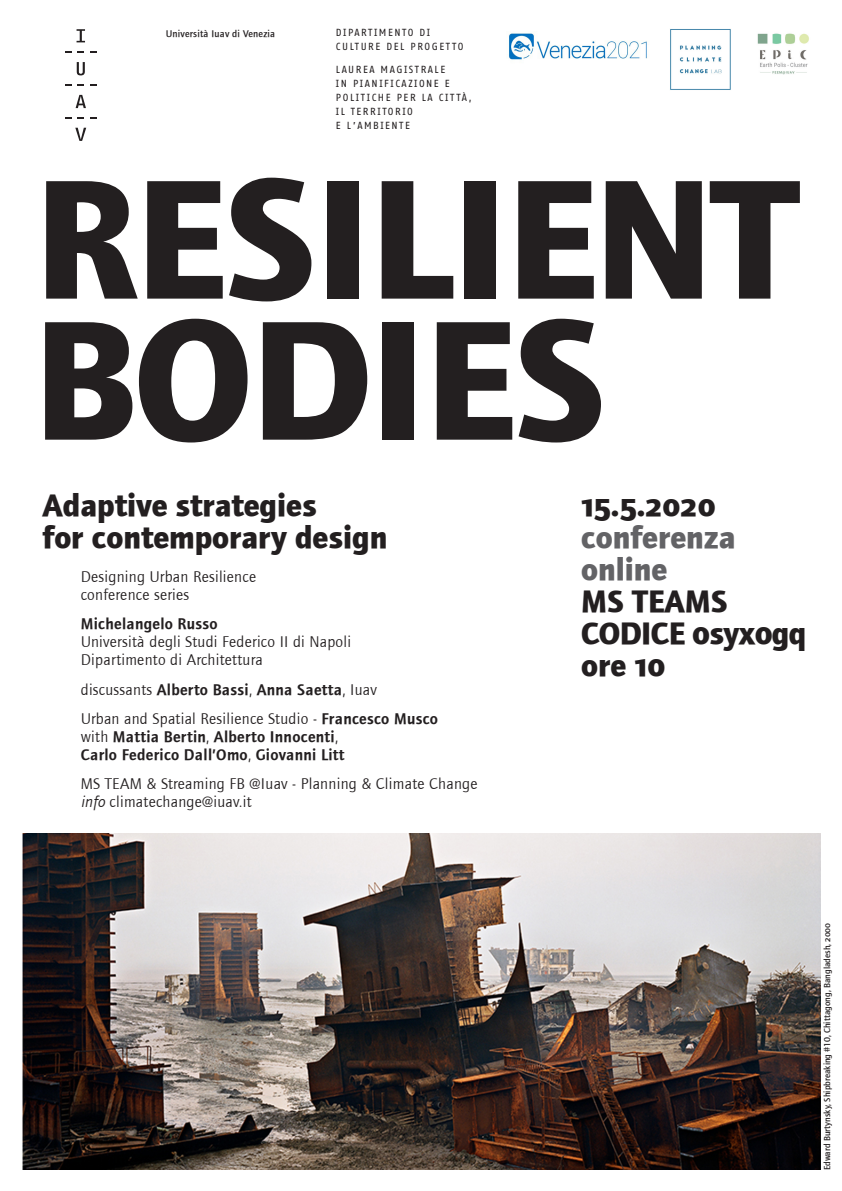
<style>
.page{position:relative;width:842px;height:1191px;background:#fff}
.page>*{position:absolute;margin:0;border:0;box-sizing:border-box;transform-origin:0 0}
.TITOLO{font:700 176px/141px "Foundry Journal";letter-spacing:-.01em;color:#231f20}
.SOTTOTITOLO___INFO{font:700 32px "Foundry Journal";color:#231f20}
.SOTTOTITOLO___INFO-2{font:700 32px "Foundry Journal Sc";color:#231f20}
.SOTTOTITOLO___INFO-3{font:700 32px "Foundry Journal";color:#636366}
.TESTO_piccolo{font:16px/18px "Foundry Journal";letter-spacing:.02em;color:#231f20}
.TESTO_piccolo-2{font:16px/18px "Foundry Journal Demi";letter-spacing:.02em;color:#231f20}
.INTESTAZIONE_maiusco{font:10px/14px "Fago Office Sans";letter-spacing:.15em;color:#231f20}
.INTESTAZIONE_iuav{font:500 10px "Foundry Journal";letter-spacing:.02em;color:#231f20}
.t1{font:500 9px "Foundry Journal";color:#231f20}
.s1{font-family:"Foundry Journal Demi"}
.s2{font-family:"Foundry Journal"}
.s3{font-style:italic}
.s4{font-family:"Foundry Journal Sc"}
</style>
<div class="page">
<svg style="left:77px;top:29px;width:8px;height:13px"></svg>
<svg style="left:65px;top:51px;width:7px;height:2px"></svg>
<svg style="left:78px;top:51px;width:6px;height:2px"></svg>
<svg style="left:90px;top:51px;width:6px;height:2px"></svg>
<svg style="left:77px;top:62px;width:8px;height:13px"></svg>
<svg style="left:65px;top:84px;width:7px;height:2px"></svg>
<svg style="left:78px;top:84px;width:6px;height:2px"></svg>
<svg style="left:90px;top:84px;width:6px;height:2px"></svg>
<svg style="left:76px;top:95px;width:10px;height:13px"></svg>
<svg style="left:65px;top:117px;width:7px;height:2px"></svg>
<svg style="left:78px;top:117px;width:6px;height:2px"></svg>
<svg style="left:90px;top:117px;width:6px;height:2px"></svg>
<svg style="left:75px;top:128px;width:11px;height:13px"></svg>
<img style="left:508px;top:33px;width:139px;height:27px">
<img style="left:670px;top:29px;width:61px;height:61px">
<img style="left:757px;top:33px;width:52px;height:42px">
<img style="left:22px;top:833px;width:799px;height:336px">
<p class="INTESTAZIONE_iuav" style="left:166px;top:28px;width:111px">Università Iuav di Venezia</p>
<p class="INTESTAZIONE_maiusco" style="left:336px;top:26px;width:96px">DIPARTIMENTO DI</p>
<p class="INTESTAZIONE_maiusco" style="left:336px;top:40px;width:129px">CULTURE DEL PROGETTO</p>
<p class="INTESTAZIONE_maiusco" style="left:336px;top:62px;width:137px">LAUREA MAGISTRALE<br>IN PIANIFICAZIONE E<br>POLITICHE PER LA CITTÀ,<br>IL TERRITORIO</p>
<p class="INTESTAZIONE_maiusco" style="left:336px;top:118px;width:75px">E L’AMBIENTE</p>
<p class="TITOLO" style="left:34px;top:169px;width:766px">RESILIENT<br>BODIES</p>
<p class="SOTTOTITOLO___INFO" style="left:43px;top:486px;width:276px">Adaptive strategies</p>
<p class="SOTTOTITOLO___INFO" style="left:43px;top:518px;width:346px">for contemporary design</p>
<p class="TESTO_piccolo" style="left:81px;top:568px;width:177px">Designing Urban Resilience conference series</p>
<p class="TESTO_piccolo" style="left:81px;top:615px;width:272px"><span class="s1">Michelangelo Russo<br></span>Università degli Studi Federico II di Napoli<br>Dipartimento di Architettura</p>
<p class="TESTO_piccolo-2" style="left:81px;top:680px;width:298px"><span class="s2">discussants</span> Alberto Bassi<span class="s2">,</span> Anna Saetta<span class="s2">, Iuav</span></p>
<p class="TESTO_piccolo-2" style="left:81px;top:709px;width:359px"><span class="s2">Urban and Spatial Resilience Studio -</span> Francesco Musco <span class="s2">with</span> Mattia Bertin<span class="s2">,</span> Alberto Innocenti<span class="s2">,</span></p>
<p class="TESTO_piccolo-2" style="left:81px;top:745px;width:265px">Carlo Federico Dall’Omo<span class="s2">,</span> Giovanni Litt</p>
<p class="TESTO_piccolo" style="left:81px;top:775px;width:398px">MS TEAM &amp; Streaming FB @Iuav - Planning &amp; Climate Change <span class="s3">info</span> climatechange@iuav.it</p>
<p class="SOTTOTITOLO___INFO-2" style="left:581px;top:486px;width:136px">15.5.2020</p>
<p class="SOTTOTITOLO___INFO-3" style="left:581px;top:518px;width:156px">conferenza</p>
<p class="SOTTOTITOLO___INFO-3" style="left:581px;top:550px;width:88px">online</p>
<p class="SOTTOTITOLO___INFO-2" style="left:581px;top:582px;width:148px">MS TEAMS</p>
<p class="SOTTOTITOLO___INFO-2" style="left:581px;top:614px;width:227px">CODICE 0<span class="s2">syx</span>0<span class="s2">gq</span></p>
<p class="SOTTOTITOLO___INFO" style="left:581px;top:646px;width:86px">ore <span class="s4">10</span></p>
<p class="t1" style="left:822px;top:1170px;width:249px;rotate:-90deg">Edward Burtynsky, Shipbreaking #10, Chittagong, Bangladesh, <span class="s4">2000</span></p>
</div>
